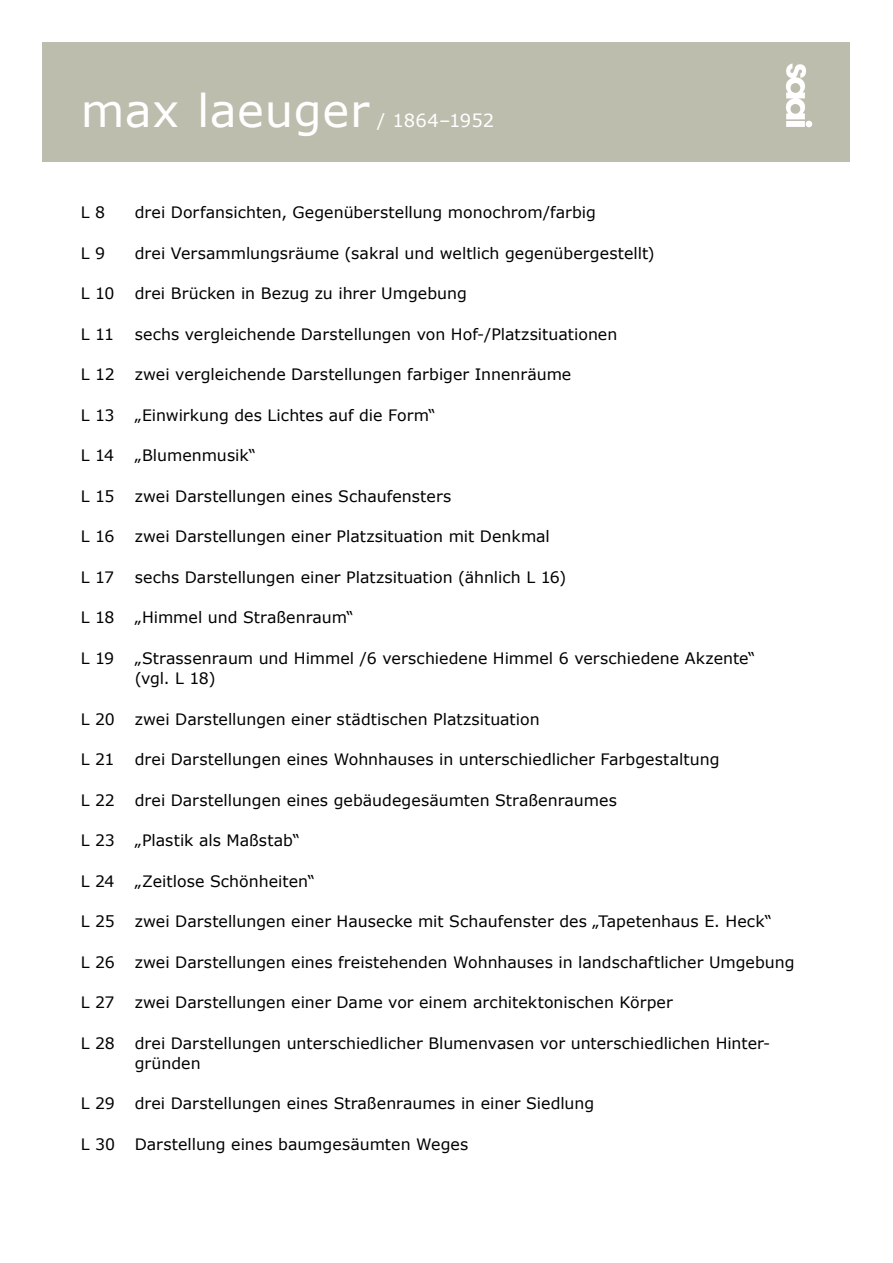
<style>
.page{position:relative;width:893px;height:1263px;background:#fff}
.page>*{position:absolute;margin:0;border:0;box-sizing:border-box;transform-origin:0 0}
.t1{font:45px "Verdana";letter-spacing:.01em;color:#fff}
.t2{font:18px "Verdana";color:#fff}
.t3{font:15.75px "Verdana";color:#000}
</style>
<div class="page">
<div style="left:43px;top:43px;width:807px;height:119px;background:#bdbdad"></div>
<svg style="left:786px;top:63px;width:26px;height:64px"></svg>
<p class="t1" style="left:81px;top:82px;width:290px">max laeuger</p>
<p class="t2" style="left:377px;top:109px;width:119px">/ 1864–1952</p>
<p class="t3" style="left:81px;top:203px;width:26px">L 8</p>
<p class="t3" style="left:135px;top:203px;width:463px">drei Dorfansichten, Gegenüberstellung monochrom/farbig</p>
<p class="t3" style="left:81px;top:243px;width:26px">L 9</p>
<p class="t3" style="left:135px;top:243px;width:521px">drei Versammlungsräume (sakral und weltlich gegenübergestellt)</p>
<p class="t3" style="left:81px;top:284px;width:35px">L 10</p>
<p class="t3" style="left:135px;top:284px;width:334px">drei Brücken in Bezug zu ihrer Umgebung</p>
<p class="t3" style="left:81px;top:324px;width:35px">L 11</p>
<p class="t3" style="left:135px;top:324px;width:484px">sechs vergleichende Darstellungen von Hof-/Platzsituationen</p>
<p class="t3" style="left:81px;top:365px;width:35px">L 12</p>
<p class="t3" style="left:135px;top:365px;width:438px">zwei vergleichende Darstellungen farbiger Innenräume</p>
<p class="t3" style="left:81px;top:405px;width:35px">L 13</p>
<p class="t3" style="left:135px;top:405px;width:303px">„Einwirkung des Lichtes auf die Form“</p>
<p class="t3" style="left:81px;top:446px;width:35px">L 14</p>
<p class="t3" style="left:135px;top:446px;width:123px">„Blumenmusik“</p>
<p class="t3" style="left:81px;top:486px;width:35px">L 15</p>
<p class="t3" style="left:135px;top:486px;width:318px">zwei Darstellungen eines Schaufensters</p>
<p class="t3" style="left:81px;top:527px;width:35px">L 16</p>
<p class="t3" style="left:135px;top:527px;width:417px">zwei Darstellungen einer Platzsituation mit Denkmal</p>
<p class="t3" style="left:81px;top:567px;width:35px">L 17</p>
<p class="t3" style="left:135px;top:567px;width:433px">sechs Darstellungen einer Platzsituation (ähnlich L 16)</p>
<p class="t3" style="left:81px;top:608px;width:35px">L 18</p>
<p class="t3" style="left:135px;top:608px;width:221px">„Himmel und Straßenraum“</p>
<p class="t3" style="left:81px;top:648px;width:35px">L 19</p>
<p class="t3" style="left:135px;top:648px;width:622px">„Strassenraum und Himmel /6 verschiedene Himmel 6 verschiedene Akzente“</p>
<p class="t3" style="left:135px;top:668px;width:82px">(vgl. L 18)</p>
<p class="t3" style="left:81px;top:709px;width:35px">L 20</p>
<p class="t3" style="left:135px;top:709px;width:406px">zwei Darstellungen einer städtischen Platzsituation</p>
<p class="t3" style="left:81px;top:749px;width:35px">L 21</p>
<p class="t3" style="left:135px;top:749px;width:586px">drei Darstellungen eines Wohnhauses in unterschiedlicher Farbgestaltung</p>
<p class="t3" style="left:81px;top:790px;width:36px">L 22</p>
<p class="t3" style="left:135px;top:790px;width:484px">drei Darstellungen eines gebäudegesäumten Straßenraumes</p>
<p class="t3" style="left:81px;top:830px;width:36px">L 23</p>
<p class="t3" style="left:135px;top:830px;width:167px">„Plastik als Maßstab“</p>
<p class="t3" style="left:81px;top:871px;width:35px">L 24</p>
<p class="t3" style="left:135px;top:871px;width:182px">„Zeitlose Schönheiten“</p>
<p class="t3" style="left:81px;top:911px;width:36px">L 25</p>
<p class="t3" style="left:135px;top:911px;width:639px">zwei Darstellungen einer Hausecke mit Schaufenster des „Tapetenhaus E. Heck“</p>
<p class="t3" style="left:81px;top:952px;width:35px">L 26</p>
<p class="t3" style="left:135px;top:952px;width:661px">zwei Darstellungen eines freistehenden Wohnhauses in landschaftlicher Umgebung</p>
<p class="t3" style="left:81px;top:992px;width:35px">L 27</p>
<p class="t3" style="left:135px;top:992px;width:539px">zwei Darstellungen einer Dame vor einem architektonischen Körper</p>
<p class="t3" style="left:81px;top:1033px;width:36px">L 28</p>
<p class="t3" style="left:135px;top:1033px;width:637px">drei Darstellungen unterschiedlicher Blumenvasen vor unterschiedlichen Hinter-</p>
<p class="t3" style="left:135px;top:1053px;width:67px">gründen</p>
<p class="t3" style="left:81px;top:1094px;width:36px">L 29</p>
<p class="t3" style="left:135px;top:1094px;width:461px">drei Darstellungen eines Straßenraumes in einer Siedlung</p>
<p class="t3" style="left:81px;top:1134px;width:36px">L 30</p>
<p class="t3" style="left:135px;top:1134px;width:335px">Darstellung eines baumgesäumten Weges</p>
</div>
